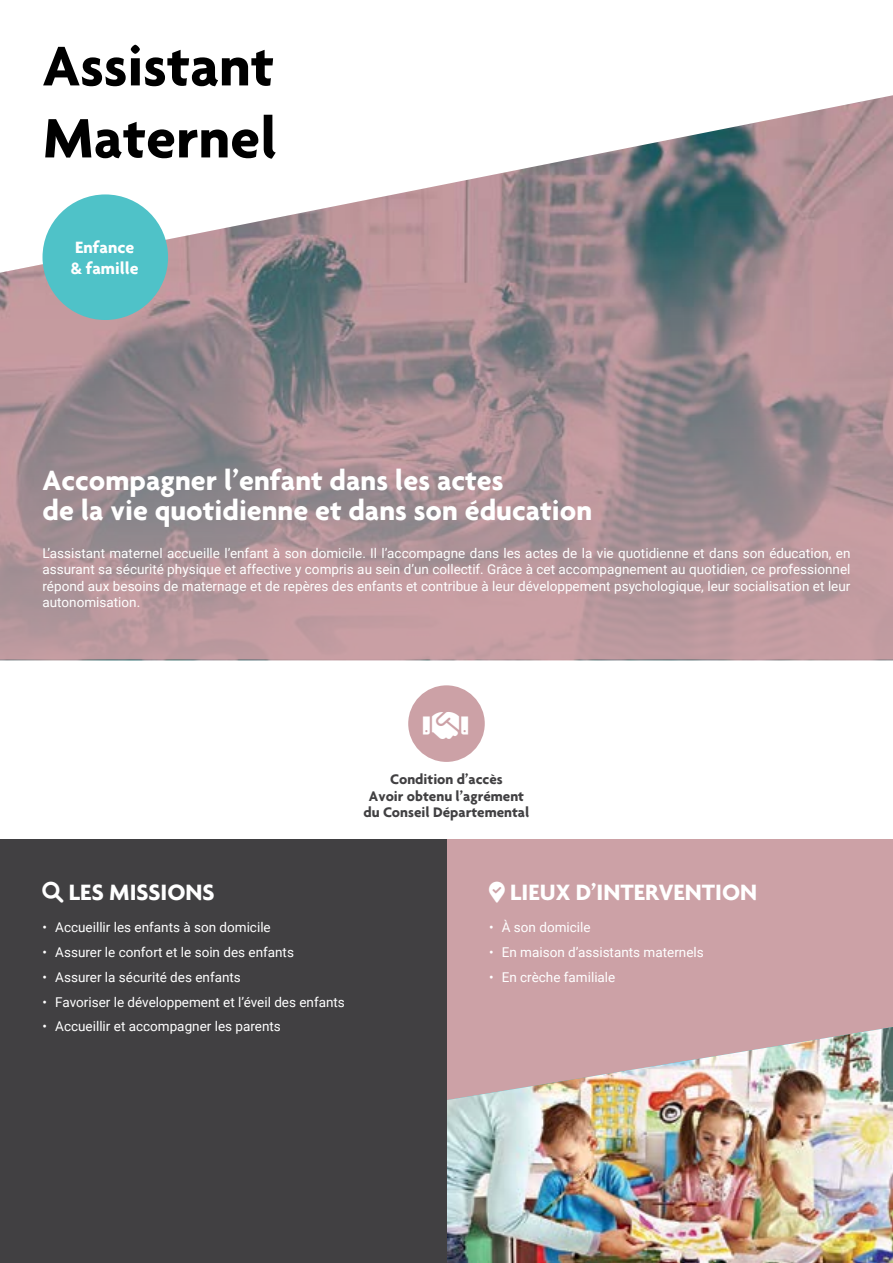
<style>
.page{position:relative;width:893px;height:1263px;background:#fff}
.page>*{position:absolute;margin:0;border:0;box-sizing:border-box;transform-origin:0 0}
.t1{font:700 60px/72px "Agenda";color:#000}
.t2{font:700 30px/30px "Agenda";color:#fff}
.t3{font:700 24px "Agenda";color:#fff}
.t4{font:700 17.7px/21.3px "Agenda";color:#fff}
.t5{font:700 15px/16.5px "Agenda";color:#414042;text-align:center}
.t6{font:13.5px/16.2px "Roboto";color:#fff;text-align:justify}
</style>
<div class="page">
<svg style="left:0;top:95px;width:893px;height:564px;background:#b19ea2"></svg>
<div style="left:43px;top:194px;width:125px;height:126px;background:#4fc2c8;border-radius:50%"></div>
<div style="left:446px;top:839px;width:447px;height:424px;background:#cca1a6"></div>
<div style="left:408px;top:685px;width:77px;height:77px;background:#cca1a6;border-radius:50%"></div>
<img style="left:446px;top:1027px;width:447px;height:236px">
<div style="left:0;top:839px;width:446px;height:424px;background:#414042"></div>
<h1 class="t1" style="left:43px;top:29px;width:236px">Assistant<br>Maternel</h1>
<h3 class="t4" style="left:71px;top:236px;width:69px">Enfance &amp; famille</h3>
<h2 class="t2" style="left:43px;top:465px;width:551px">Accompagner l’enfant dans les actes<br>de la vie quotidienne et dans son éducation</h2>
<p class="t6" style="left:43px;top:545px;width:809px">L’assistant maternel accueille l’enfant à son domicile. Il l’accompagne dans les actes de la vie quotidienne et dans son éducation, en assurant sa sécurité physique et affective y compris au sein d’un collectif. Grâce à cet accompagnement au quotidien, ce professionnel répond aux besoins de maternage et de repères des enfants et contribue à leur développement psychologique, leur socialisation et leur autonomisation.</p>
<p class="t5" style="left:363px;top:771px;width:167px">Condition d’accès<br>Avoir obtenu l’agrément du Conseil Départemental</p>
<h3 class="t3" style="left:69px;top:877px;width:147px">LES MISSIONS</h3>
<p class="t6" style="left:43px;top:919px;width:230px">• Accueillir les enfants à son domicile</p>
<p class="t6" style="left:43px;top:944px;width:253px">• Assurer le confort et le soin des enfants</p>
<p class="t6" style="left:43px;top:968px;width:200px">• Assurer la sécurité des enfants</p>
<p class="t6" style="left:43px;top:993px;width:304px">• Favoriser le développement et l’éveil des enfants</p>
<p class="t6" style="left:43px;top:1018px;width:240px">• Accueillir et accompagner les parents</p>
<h3 class="t3" style="left:510px;top:877px;width:249px">LIEUX D’INTERVENTION</h3>
<p class="t6" style="left:489px;top:919px;width:103px">• À son domicile</p>
<p class="t6" style="left:489px;top:944px;width:216px">• En maison d’assistants maternels</p>
<p class="t6" style="left:489px;top:968px;width:128px">• En crèche familiale</p>
</div>
